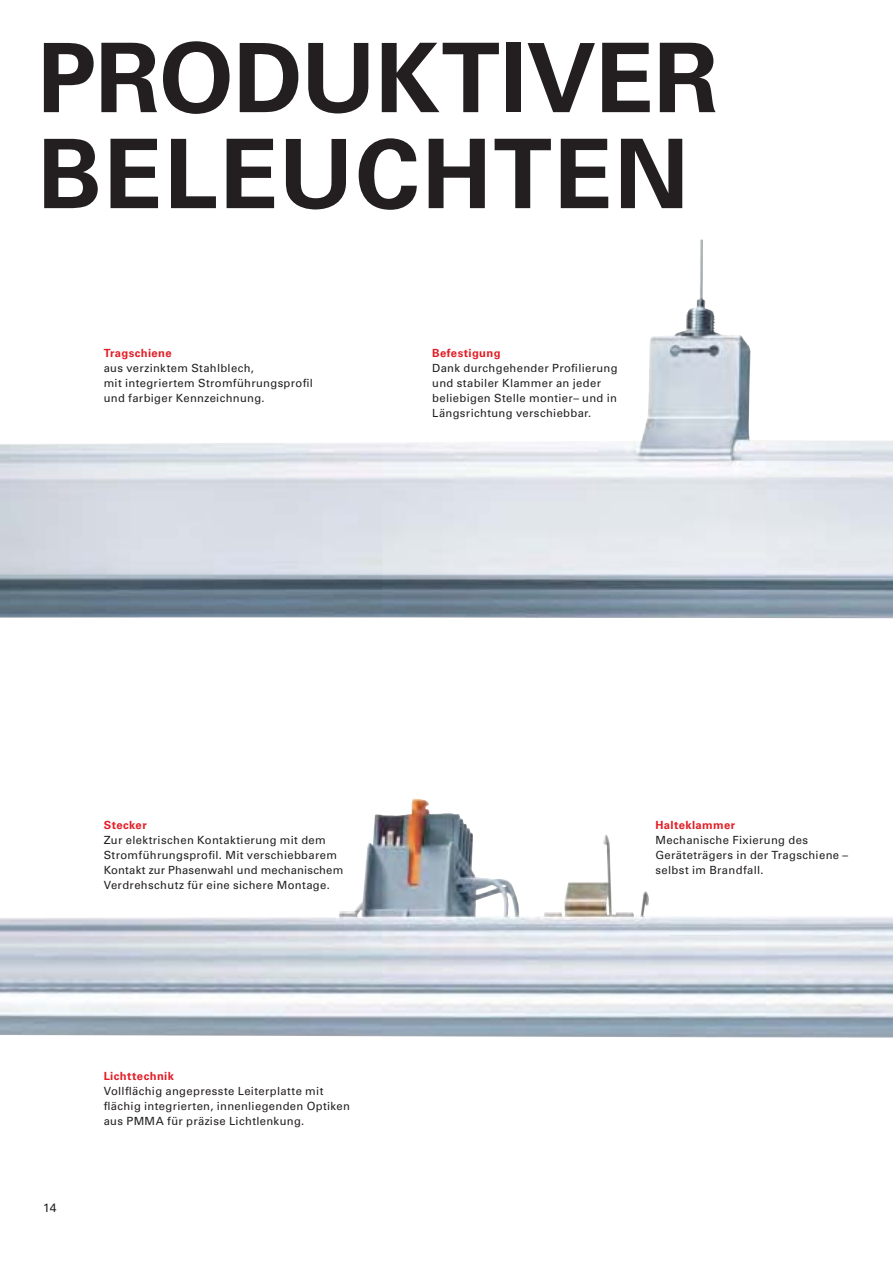
<style>
.page{position:relative;width:893px;height:1263px;background:#fff}
.page>*{position:absolute;margin:0;border:0;box-sizing:border-box;transform-origin:0 0}
.t1{font:700 96px/96px "Univers LT Pro 65";letter-spacing:.01em;color:#231f20}
.t2{font:12px "Univers LT Pro 55 Roman";color:#231f20}
.t3{font:11.25px/15px "Univers LT Pro 55 Roman";letter-spacing:.03em;color:#231f20}
.t4{font:700 11.25px "Univers LT Pro 65";letter-spacing:.03em;color:#e21e26}
</style>
<div class="page">
<img style="left:0;top:240px;width:893px;height:378px">
<img style="left:0;top:799px;width:893px;height:239px">
<h1 class="t1" style="left:38px;top:38px;width:682px">PRODUKTIVER<br>BELEUCHTEN</h1>
<p class="t4" style="left:104px;top:349px;width:70px">Tragschiene</p>
<p class="t3" style="left:104px;top:361px;width:211px">aus verzinktem Stahlblech,<br>mit integriertem Stromführungsprofil und farbiger Kennzeichnung.</p>
<p class="t4" style="left:432px;top:349px;width:70px">Befestigung</p>
<p class="t3" style="left:432px;top:361px;width:187px">Dank durchgehender Profilierung und stabiler Klammer an jeder beliebigen Stelle montier– und in<br>Längsrichtung verschiebbar.</p>
<p class="t4" style="left:104px;top:821px;width:44px">Stecker</p>
<p class="t3" style="left:104px;top:833px;width:241px">Zur elektrischen Kontaktierung mit dem Stromführungsprofil. Mit verschiebbarem Kontakt zur Phasenwahl und mechanischem Verdrehschutz für eine sichere Montage.</p>
<p class="t2" style="left:43px;top:1203px;width:15px">14</p>
<p class="t4" style="left:104px;top:1072px;width:72px">Lichttechnik</p>
<p class="t3" style="left:104px;top:1084px;width:248px">Vollflächig angepresste Leiterplatte mit flächig integrierten, innenliegenden Optiken aus PMMA für präzise Lichtlenkung.</p>
<p class="t4" style="left:655px;top:821px;width:81px">Halteklammer</p>
<p class="t3" style="left:655px;top:833px;width:194px">Mechanische Fixierung des<br>Geräteträgers in der Tragschiene – selbst im Brandfall.</p>
</div>
